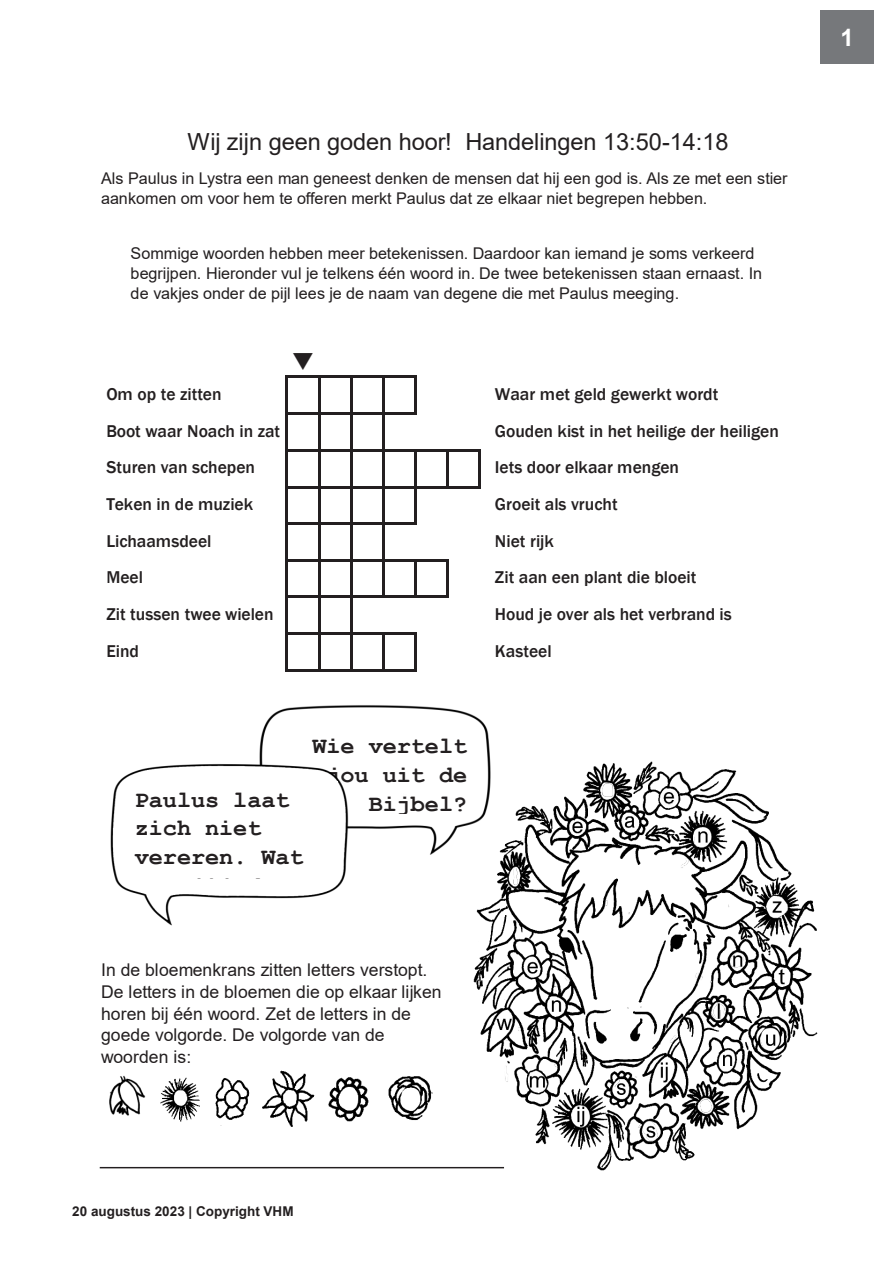
<style>
.page{position:relative;width:893px;height:1263px;background:#fff}
.page>*{position:absolute;margin:0;border:0;box-sizing:border-box;transform-origin:0 0}
.Kopje_2{font:700 24px "Arial";color:#fff}
.t1{font:700 23.55px/28.8px "Courier New";letter-spacing:-.005em;color:#231f20;text-align:right}
.t2{font:23.55px "Arial";letter-spacing:-.005em;color:#231f20}
.t3{font:500 17.55px "Franklin Gothic";color:#231f20}
.t4{font:17.55px/21.8px "Arial";letter-spacing:.005em;color:#231f20}
.t5{font:16.2px/20.1px "Arial";color:#231f20}
.t6{font:700 13.5px "Arial";color:#231f20}
</style>
<div class="page">
<div style="left:821px;top:11px;width:53px;height:53px;background:#76787b"></div>
<hr style="left:290px;top:376px;width:28px;height:2px;background:#231f20">
<hr style="left:323px;top:376px;width:27px;height:2px;background:#231f20">
<hr style="left:355px;top:376px;width:27px;height:2px;background:#231f20">
<hr style="left:387px;top:376px;width:27px;height:2px;background:#231f20">
<hr style="left:285px;top:378px;width:2px;height:34px;background:#231f20">
<hr style="left:318px;top:378px;width:3px;height:34px;background:#231f20">
<hr style="left:350px;top:378px;width:3px;height:34px;background:#231f20">
<hr style="left:382px;top:378px;width:3px;height:34px;background:#231f20">
<hr style="left:414px;top:378px;width:3px;height:34px;background:#231f20">
<hr style="left:287px;top:412px;width:31px;height:3px;background:#231f20">
<hr style="left:321px;top:412px;width:29px;height:3px;background:#231f20">
<hr style="left:353px;top:412px;width:29px;height:3px;background:#231f20">
<hr style="left:385px;top:412px;width:29px;height:3px;background:#231f20">
<hr style="left:285px;top:415px;width:2px;height:34px;background:#231f20">
<hr style="left:318px;top:415px;width:3px;height:34px;background:#231f20">
<hr style="left:350px;top:415px;width:3px;height:34px;background:#231f20">
<hr style="left:382px;top:415px;width:3px;height:34px;background:#231f20">
<hr style="left:287px;top:449px;width:31px;height:2px;background:#231f20">
<hr style="left:321px;top:449px;width:29px;height:2px;background:#231f20">
<hr style="left:353px;top:449px;width:29px;height:2px;background:#231f20">
<hr style="left:385px;top:449px;width:29px;height:2px;background:#231f20">
<hr style="left:419px;top:449px;width:27px;height:2px;background:#231f20">
<hr style="left:451px;top:449px;width:27px;height:2px;background:#231f20">
<hr style="left:285px;top:451px;width:2px;height:35px;background:#231f20">
<hr style="left:318px;top:451px;width:3px;height:35px;background:#231f20">
<hr style="left:350px;top:451px;width:3px;height:35px;background:#231f20">
<hr style="left:382px;top:451px;width:3px;height:35px;background:#231f20">
<hr style="left:414px;top:451px;width:3px;height:35px;background:#231f20">
<hr style="left:446px;top:451px;width:3px;height:35px;background:#231f20">
<hr style="left:478px;top:451px;width:2px;height:35px;background:#231f20">
<hr style="left:287px;top:486px;width:31px;height:2px;background:#231f20">
<hr style="left:321px;top:486px;width:29px;height:2px;background:#231f20">
<hr style="left:353px;top:486px;width:29px;height:2px;background:#231f20">
<hr style="left:385px;top:486px;width:29px;height:2px;background:#231f20">
<hr style="left:417px;top:486px;width:29px;height:2px;background:#231f20">
<hr style="left:451px;top:486px;width:27px;height:2px;background:#231f20">
<hr style="left:285px;top:488px;width:2px;height:35px;background:#231f20">
<hr style="left:318px;top:488px;width:3px;height:35px;background:#231f20">
<hr style="left:350px;top:488px;width:3px;height:35px;background:#231f20">
<hr style="left:382px;top:488px;width:3px;height:35px;background:#231f20">
<hr style="left:414px;top:488px;width:3px;height:35px;background:#231f20">
<hr style="left:287px;top:523px;width:31px;height:2px;background:#231f20">
<hr style="left:321px;top:523px;width:29px;height:2px;background:#231f20">
<hr style="left:353px;top:523px;width:29px;height:2px;background:#231f20">
<hr style="left:385px;top:523px;width:29px;height:2px;background:#231f20">
<hr style="left:285px;top:525px;width:2px;height:34px;background:#231f20">
<hr style="left:318px;top:525px;width:3px;height:34px;background:#231f20">
<hr style="left:350px;top:525px;width:3px;height:34px;background:#231f20">
<hr style="left:382px;top:525px;width:3px;height:34px;background:#231f20">
<hr style="left:287px;top:559px;width:31px;height:2px;background:#231f20">
<hr style="left:321px;top:559px;width:29px;height:2px;background:#231f20">
<hr style="left:353px;top:559px;width:29px;height:2px;background:#231f20">
<hr style="left:385px;top:559px;width:29px;height:2px;background:#231f20">
<hr style="left:419px;top:559px;width:27px;height:2px;background:#231f20">
<hr style="left:285px;top:561px;width:2px;height:35px;background:#231f20">
<hr style="left:318px;top:561px;width:3px;height:35px;background:#231f20">
<hr style="left:350px;top:561px;width:3px;height:35px;background:#231f20">
<hr style="left:382px;top:561px;width:3px;height:35px;background:#231f20">
<hr style="left:414px;top:561px;width:3px;height:35px;background:#231f20">
<hr style="left:446px;top:561px;width:3px;height:35px;background:#231f20">
<hr style="left:287px;top:596px;width:31px;height:2px;background:#231f20">
<hr style="left:321px;top:596px;width:29px;height:2px;background:#231f20">
<hr style="left:353px;top:596px;width:29px;height:2px;background:#231f20">
<hr style="left:387px;top:596px;width:27px;height:2px;background:#231f20">
<hr style="left:419px;top:596px;width:27px;height:2px;background:#231f20">
<hr style="left:285px;top:598px;width:2px;height:34px;background:#231f20">
<hr style="left:318px;top:598px;width:3px;height:34px;background:#231f20">
<hr style="left:350px;top:598px;width:3px;height:34px;background:#231f20">
<hr style="left:287px;top:632px;width:31px;height:2px;background:#231f20">
<hr style="left:321px;top:632px;width:29px;height:2px;background:#231f20">
<hr style="left:353px;top:632px;width:29px;height:2px;background:#231f20">
<hr style="left:387px;top:632px;width:27px;height:2px;background:#231f20">
<hr style="left:285px;top:634px;width:2px;height:35px;background:#231f20">
<hr style="left:287px;top:669px;width:31px;height:2px;background:#231f20">
<hr style="left:318px;top:634px;width:3px;height:35px;background:#231f20">
<hr style="left:321px;top:669px;width:29px;height:2px;background:#231f20">
<hr style="left:350px;top:634px;width:3px;height:35px;background:#231f20">
<hr style="left:353px;top:669px;width:29px;height:2px;background:#231f20">
<hr style="left:382px;top:634px;width:3px;height:35px;background:#231f20">
<hr style="left:385px;top:669px;width:29px;height:2px;background:#231f20">
<hr style="left:414px;top:634px;width:3px;height:35px;background:#231f20">
<img style="left:109px;top:1075px;width:37px;height:41px">
<img style="left:160px;top:1077px;width:40px;height:45px">
<img style="left:215px;top:1078px;width:35px;height:48px">
<img style="left:262px;top:1070px;width:52px;height:57px">
<img style="left:328px;top:1077px;width:41px;height:45px">
<img style="left:388px;top:1076px;width:45px;height:45px">
<img style="left:469px;top:761px;width:349px;height:410px">
<hr style="left:100px;top:1167px;width:404px;height:1px;background:#231f20">
<img style="left:259px;top:705px;width:234px;height:154px">
<img style="left:110px;top:757px;width:251px;height:169px">
<div style="left:124px;top:781px;width:214px;height:103px;background:#fff"></div>
<p class="t2" style="left:188px;top:125px;width:542px">Wij zijn geen goden hoor! Handelingen 13:50-14:18</p>
<p class="t5" style="left:101px;top:168px;width:688px">Als Paulus in Lystra een man geneest denken de mensen dat hij een god is. Als ze met een stier aankomen om voor hem te offeren merkt Paulus dat ze elkaar niet begrepen hebben.</p>
<p class="t5" style="left:131px;top:243px;width:633px">Sommige woorden hebben meer betekenissen. Daardoor kan iemand je soms verkeerd begrijpen. Hieronder vul je telkens één woord in. De twee betekenissen staan ernaast. In de vakjes onder de pijl lees je de naam van degene die met Paulus meeging.</p>
<p class="t3" style="left:106px;top:383px;width:117px">Om op te zitten</p>
<p class="t3" style="left:495px;top:383px;width:225px">Waar met geld gewerkt wordt</p>
<p class="t3" style="left:106px;top:420px;width:175px">Boot waar Noach in zat</p>
<p class="t3" style="left:495px;top:420px;width:285px">Gouden kist in het heilige der heiligen</p>
<p class="t3" style="left:106px;top:457px;width:150px">Sturen van schepen</p>
<p class="t3" style="left:495px;top:457px;width:186px">Iets door elkaar mengen</p>
<p class="t3" style="left:106px;top:493px;width:148px">Teken in de muziek</p>
<p class="t3" style="left:495px;top:493px;width:124px">Groeit als vrucht</p>
<p class="t3" style="left:106px;top:530px;width:107px">Lichaamsdeel</p>
<p class="t3" style="left:495px;top:530px;width:60px">Niet rijk</p>
<p class="t3" style="left:106px;top:567px;width:38px">Meel</p>
<p class="t3" style="left:495px;top:567px;width:203px">Zit aan een plant die bloeit</p>
<p class="t3" style="left:106px;top:603px;width:169px">Zit tussen twee wielen</p>
<p class="t3" style="left:495px;top:603px;width:238px">Houd je over als het verbrand is</p>
<p class="t3" style="left:106px;top:640px;width:34px">Eind</p>
<p class="t3" style="left:495px;top:640px;width:58px">Kasteel</p>
<p class="t1" style="left:135px;top:784px;width:170px;text-align:left">Paulus laat zich niet vereren. Wat</p>
<p class="t1" style="left:312px;top:731px;width:156px">Wie vertelt jou uit de<br>Bijbel?</p>
<p class="t4" style="left:101px;top:959px;width:342px">In de bloemenkrans zitten letters verstopt.<br>De letters in de bloemen die op elkaar lijken horen bij één woord. Zet de letters in de goede volgorde. De volgorde van de woorden is:</p>
<p class="Kopje_2" style="left:841px;top:22px;width:15px">1</p>
<p class="t6" style="left:72px;top:1202px;width:223px">20 augustus 2023 | Copyright VHM</p>
</div>
